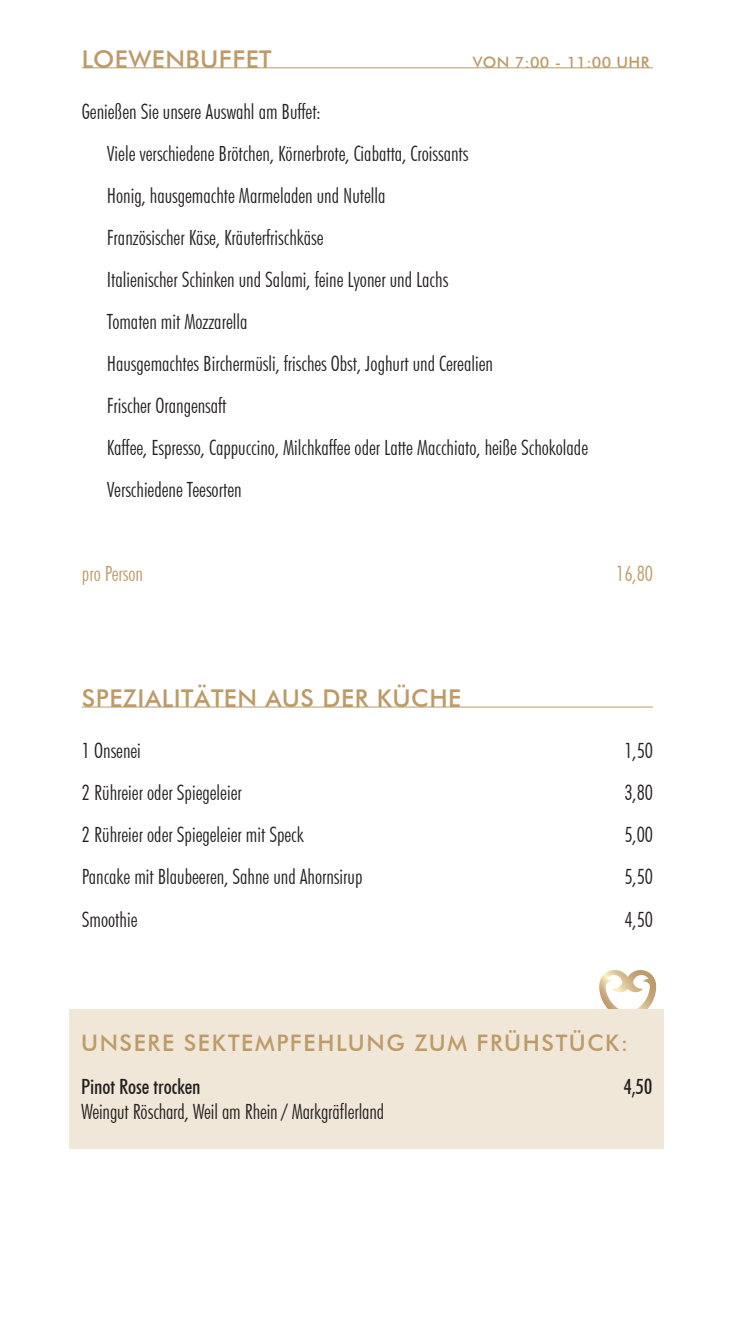
<style>
.page{position:relative;width:735px;height:1340px;background:#fff}
.page>*{position:absolute;margin:0;border:0;box-sizing:border-box;transform-origin:0 0}
.Überschrift_2_Gold_K{font:500 24.5px "Futura BT";letter-spacing:.02em;color:#bc9b69}
.Überschrift_1{font:500 22.75px "Futura BT";letter-spacing:.07em;color:#bc9b69}
.Normal_links{font:300 condensed 21px "Futura BT";color:#231f20}
.Normal_links_kompakt{font:300 condensed 21px "Futura BT";letter-spacing:-.005em;color:#231f20}
.Normal_links_kompakt-2{font:500 condensed 21px "Futura BT";letter-spacing:-.005em;color:#231f20}
.Normal_links-2{font:300 condensed 21px "Futura BT";color:#bc9b69}
.Überschrift_2_Gold_K-2{font:500 15.75px "Futura BT";letter-spacing:.02em;color:#bc9b69}
</style>
<div class="page">
<svg style="left:599px;top:970px;width:57px;height:39px"></svg>
<hr style="left:82px;top:67px;width:570px;height:1px;background:#bc9b69">
<hr style="left:82px;top:706px;width:570px;height:1px;background:#bc9b69">
<div style="left:69px;top:1009px;width:594px;height:139px;background:#f1e7d8"></div>
<p class="Überschrift_2_Gold_K" style="left:82px;top:45px;width:191px">LOEWENBUFFET</p>
<p class="Überschrift_2_Gold_K-2" style="left:472px;top:53px;width:178px">VON 7:00 - 11:00 UHR</p>
<p class="Normal_links" style="left:82px;top:99px;width:240px">Genießen Sie unsere Auswahl am Buffet:</p>
<p class="Normal_links" style="left:107px;top:141px;width:363px">Viele verschiedene Brötchen, Körnerbrote, Ciabatta, Croissants</p>
<p class="Normal_links" style="left:107px;top:183px;width:280px">Honig, hausgemachte Marmeladen und Nutella</p>
<p class="Normal_links" style="left:107px;top:225px;width:218px">Französischer Käse, Kräuterfrischkäse</p>
<p class="Normal_links" style="left:107px;top:267px;width:343px">Italienischer Schinken und Salami, feine Lyoner und Lachs</p>
<p class="Normal_links" style="left:107px;top:309px;width:142px">Tomaten mit Mozzarella</p>
<p class="Normal_links" style="left:107px;top:351px;width:387px">Hausgemachtes Birchermüsli, frisches Obst, Joghurt und Cerealien</p>
<p class="Normal_links" style="left:107px;top:393px;width:121px">Frischer Orangensaft</p>
<p class="Normal_links" style="left:107px;top:435px;width:482px">Kaffee, Espresso, Cappuccino, Milchkaffee oder Latte Macchiato, heiße Schokolade</p>
<p class="Normal_links" style="left:107px;top:477px;width:136px">Verschiedene Teesorten</p>
<p class="Normal_links-2" style="left:82px;top:561px;width:63px">pro Person</p>
<p class="Normal_links-2" style="left:616px;top:561px;width:38px">16,80</p>
<p class="Überschrift_2_Gold_K" style="left:82px;top:684px;width:380px">SPEZIALITÄTEN AUS DER KÜCHE</p>
<p class="Normal_links" style="left:82px;top:738px;width:60px">1 Onsenei</p>
<p class="Normal_links" style="left:624px;top:738px;width:30px">1,50</p>
<p class="Normal_links" style="left:82px;top:780px;width:161px">2 Rühreier oder Spiegeleier</p>
<p class="Normal_links" style="left:624px;top:780px;width:30px">3,80</p>
<p class="Normal_links" style="left:82px;top:822px;width:223px">2 Rühreier oder Spiegeleier mit Speck</p>
<p class="Normal_links" style="left:624px;top:822px;width:30px">5,00</p>
<p class="Normal_links" style="left:82px;top:864px;width:282px">Pancake mit Blaubeeren, Sahne und Ahornsirup</p>
<p class="Normal_links" style="left:624px;top:864px;width:30px">5,50</p>
<p class="Normal_links" style="left:82px;top:906px;width:57px">Smoothie</p>
<p class="Normal_links" style="left:624px;top:906px;width:30px">4,50</p>
<p class="Überschrift_1" style="left:81px;top:1028px;width:548px">UNSERE SEKTEMPFEHLUNG ZUM FRÜHSTÜCK:</p>
<p class="Normal_links_kompakt-2" style="left:81px;top:1073px;width:121px">Pinot Rose trocken</p>
<p class="Normal_links_kompakt-2" style="left:623px;top:1073px;width:30px">4,50</p>
<p class="Normal_links_kompakt" style="left:81px;top:1098px;width:304px">Weingut Röschard, Weil am Rhein / Markgräflerland</p>
</div>
